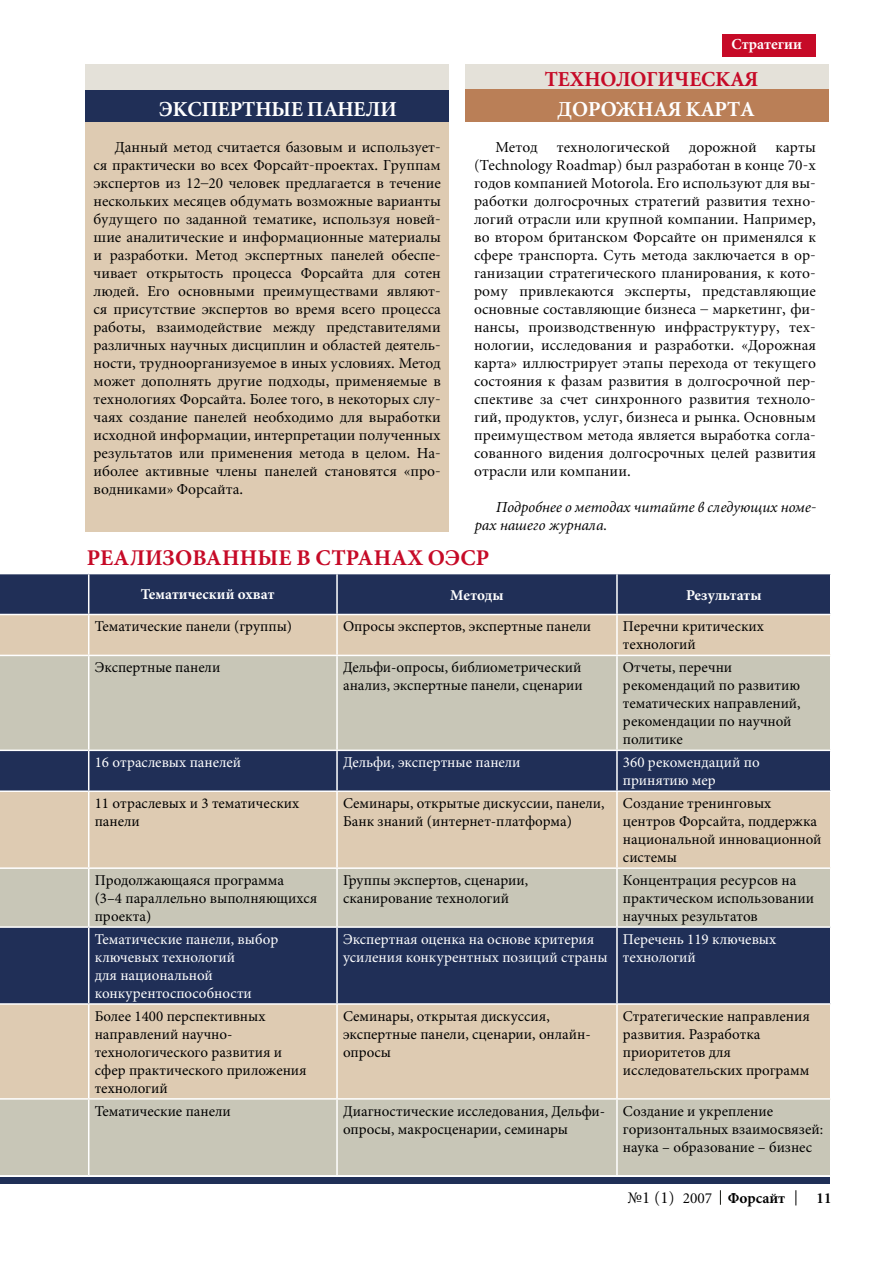
<style>
.page{position:relative;width:893px;height:1263px;background:#fff}
.page>*{position:absolute;margin:0;border:0;box-sizing:border-box;transform-origin:0 0}
.t1{font:700 22.5px "Minion Pro";color:#c60a27}
.t2{font:700 21px "Miniature";color:#fff}
.t3{font:700 21px "Miniature";color:#c60a27}
.t4{font:15px/18px "Miniature";letter-spacing:.005em;color:#000;text-align:justify}
.t5{font:15px/18px "Minion Pro";color:#000}
.t6{font:15px/18px "Minion Pro";color:#fff}
.t7{font:italic 15px/18px "Miniature";color:#000}
.t8{font:700 15px "Minion Pro";color:#fff}
.t9{font:700 15px "Miniature";color:#000}
.t10{font:700 15px "Miniature";color:#fff}
.s1{font-weight:400;font-size:16.5px}
.s2{font-weight:400}
</style>
<div class="page">
<div style="left:466px;top:64px;width:363px;height:27px;background:#e4e1d9"></div>
<div style="left:85px;top:64px;width:363px;height:27px;background:#e4e1d9"></div>
<div style="left:466px;top:90px;width:363px;height:32px;background:#ba7f57"></div>
<div style="left:85px;top:123px;width:364px;height:409px;background:#decbb2"></div>
<div style="left:85px;top:90px;width:364px;height:32px;background:#202f57"></div>
<div style="left:722px;top:34px;width:94px;height:23px;background:#c60a27"></div>
<div style="left:0;top:1177px;width:829px;height:6px;background:#202f57"></div>
<svg style="left:720px;top:1190px;width:1px;height:15px"></svg>
<svg style="left:795px;top:1190px;width:1px;height:15px"></svg>
<div style="left:0;top:574px;width:830px;height:40px;background:#202f57"></div>
<div style="left:0;top:615px;width:830px;height:40px;background:#decbb2"></div>
<svg style="left:0;top:656px;width:830px;height:519px;background:#cfc7b5"></svg>
<svg style="left:0;top:751px;width:830px;height:252px;background:#808189"></svg>
<hr style="left:88px;top:574px;width:1px;height:40px;background:#fff">
<hr style="left:336px;top:574px;width:2px;height:40px;background:#fff">
<hr style="left:616px;top:574px;width:2px;height:40px;background:#fff">
<hr style="left:88px;top:615px;width:1px;height:40px;background:#fff">
<hr style="left:336px;top:615px;width:2px;height:40px;background:#fff">
<hr style="left:616px;top:615px;width:2px;height:40px;background:#fff">
<hr style="left:88px;top:656px;width:1px;height:93px;background:#fff">
<hr style="left:336px;top:656px;width:2px;height:93px;background:#fff">
<hr style="left:616px;top:656px;width:2px;height:93px;background:#fff">
<hr style="left:0;top:749px;width:89px;height:2px;background:#fff">
<hr style="left:89px;top:749px;width:248px;height:2px;background:#fff">
<hr style="left:88px;top:751px;width:1px;height:39px;background:#fff">
<hr style="left:337px;top:749px;width:280px;height:2px;background:#fff">
<hr style="left:336px;top:751px;width:2px;height:39px;background:#fff">
<hr style="left:617px;top:749px;width:214px;height:2px;background:#fff">
<hr style="left:616px;top:751px;width:2px;height:39px;background:#fff">
<hr style="left:0;top:790px;width:89px;height:2px;background:#fff">
<hr style="left:89px;top:790px;width:248px;height:2px;background:#fff">
<hr style="left:88px;top:792px;width:1px;height:75px;background:#fff">
<hr style="left:337px;top:790px;width:280px;height:2px;background:#fff">
<hr style="left:336px;top:792px;width:2px;height:75px;background:#fff">
<hr style="left:617px;top:790px;width:214px;height:2px;background:#fff">
<hr style="left:616px;top:792px;width:2px;height:75px;background:#fff">
<hr style="left:0;top:867px;width:89px;height:2px;background:#fff">
<hr style="left:89px;top:867px;width:248px;height:2px;background:#fff">
<hr style="left:88px;top:869px;width:1px;height:57px;background:#fff">
<hr style="left:337px;top:867px;width:280px;height:2px;background:#fff">
<hr style="left:336px;top:869px;width:2px;height:57px;background:#fff">
<hr style="left:617px;top:867px;width:214px;height:2px;background:#fff">
<hr style="left:616px;top:869px;width:2px;height:57px;background:#fff">
<hr style="left:0;top:926px;width:89px;height:2px;background:#fff">
<hr style="left:89px;top:926px;width:248px;height:2px;background:#fff">
<hr style="left:88px;top:928px;width:1px;height:75px;background:#fff">
<hr style="left:337px;top:926px;width:280px;height:2px;background:#fff">
<hr style="left:336px;top:928px;width:2px;height:75px;background:#fff">
<hr style="left:617px;top:926px;width:214px;height:2px;background:#fff">
<hr style="left:616px;top:928px;width:2px;height:75px;background:#fff">
<hr style="left:0;top:1003px;width:89px;height:2px;background:#fff">
<hr style="left:89px;top:1003px;width:248px;height:2px;background:#fff">
<hr style="left:88px;top:1005px;width:1px;height:93px;background:#fff">
<hr style="left:337px;top:1003px;width:280px;height:2px;background:#fff">
<hr style="left:336px;top:1005px;width:2px;height:93px;background:#fff">
<hr style="left:617px;top:1003px;width:214px;height:2px;background:#fff">
<hr style="left:616px;top:1005px;width:2px;height:93px;background:#fff">
<hr style="left:0;top:1098px;width:89px;height:2px;background:#fff">
<hr style="left:89px;top:1098px;width:248px;height:2px;background:#fff">
<hr style="left:88px;top:1100px;width:1px;height:75px;background:#fff">
<hr style="left:337px;top:1098px;width:280px;height:2px;background:#fff">
<hr style="left:336px;top:1100px;width:2px;height:75px;background:#fff">
<hr style="left:617px;top:1098px;width:214px;height:2px;background:#fff">
<hr style="left:616px;top:1100px;width:2px;height:75px;background:#fff">
<h2 class="t2" style="left:159px;top:98px;width:240px">ЭКСПЕРТНЫЕ ПАНЕЛИ</h2>
<p class="t4" style="left:94px;top:138px;width:349px;text-indent:21px">Данный метод считается базовым и использует&shy;ся практически во всех Форсайт-проектах. Группам экспертов из 12–20 человек предлагается в течение нескольких месяцев обдумать возможные варианты будущего по заданной тематике, используя новей&shy;шие аналитические и информационные материалы и разработки. Метод экспертных панелей обеспе&shy;чивает открытость процесса Форсайта для сотен людей. Его основными преимуществами являют&shy;ся присутствие экспертов во время всего процесса работы, взаимодействие между представителями различных научных дисциплин и областей деятель&shy;ности, трудноорганизуемое в иных условиях. Метод может дополнять другие подходы, применяемые в технологиях Форсайта. Более того, в некоторых слу&shy;чаях создание панелей необходимо для выработки исходной информации, интерпретации полученных результатов или применения метода в целом. На&shy;иболее активные члены панелей становятся «про&shy;водниками» Форсайта.</p>
<p class="t10" style="left:732px;top:36px;width:72px">Стратегии</p>
<h2 class="t3" style="left:545px;top:69px;width:215px">ТЕХНОЛОГИЧЕСКАЯ</h2>
<h2 class="t2" style="left:557px;top:98px;width:198px">ДОРОЖНАЯ КАРТА</h2>
<p class="t4" style="left:495px;top:138px;width:44px">Метод</p>
<p class="t4" style="left:557px;top:138px;width:115px">технологической</p>
<p class="t4" style="left:689px;top:138px;width:69px">дорожной</p>
<p class="t4" style="left:474px;top:138px;width:343px;text-indent:301px">карты (Technology Roadmap) был разработан в конце 70-х годов компанией Motorola. Его используют для вы&shy;работки долгосрочных стратегий развития техно&shy;логий отрасли или крупной компании. Например, во втором британском Форсайте он применялся к сфере транспорта. Суть метода заключается в ор&shy;ганизации стратегического планирования, к кото&shy;рому привлекаются эксперты, представляющие основные составляющие бизнеса – маркетинг, фи&shy;нансы, производственную инфраструктуру, тех&shy;нологии, исследования и разработки. «Дорожная карта» иллюстрирует этапы перехода от текущего состояния к фазам развития в долгосрочной пер&shy;спективе за счет синхронного развития техноло&shy;гий, продуктов, услуг, бизнеса и рынка. Основным преимуществом метода является выработка согла&shy;сованного видения долгосрочных целей развития отрасли или компании.</p>
<p class="t7" style="left:474px;top:498px;width:343px;text-indent:21px">Подробнее о методах читайте в следующих номе&shy;рах нашего журнала.</p>
<h1 class="t1" style="left:87px;top:545px;width:404px">РЕАЛИЗОВАННЫЕ В СТРАНАХ ОЭСР</h1>
<p class="t8" style="left:141px;top:585px;width:135px">Тематический охват</p>
<p class="t8" style="left:450px;top:586px;width:55px">Методы</p>
<p class="t8" style="left:686px;top:586px;width:77px">Результаты</p>
<p class="t5" style="left:95px;top:618px;width:199px">Тематические панели (группы)</p>
<p class="t5" style="left:343px;top:618px;width:250px">Опросы экспертов, экспертные панели</p>
<p class="t5" style="left:623px;top:618px;width:143px">Перечни критических технологий</p>
<p class="t5" style="left:95px;top:659px;width:127px">Экспертные панели</p>
<p class="t5" style="left:343px;top:659px;width:241px">Дельфи-опросы, библиометрический анализ, экспертные панели, сценарии</p>
<p class="t5" style="left:623px;top:659px;width:179px">Отчеты, перечни рекомендаций по развитию тематических направлений, рекомендации по научной политике</p>
<p class="t6" style="left:95px;top:754px;width:148px">16 отраслевых панелей</p>
<p class="t6" style="left:343px;top:754px;width:179px">Дельфи, экспертные панели</p>
<p class="t6" style="left:623px;top:754px;width:138px">360 рекомендаций по принятию мер</p>
<p class="t5" style="left:95px;top:795px;width:206px">11 отраслевых и 3 тематических панели</p>
<p class="t5" style="left:343px;top:795px;width:263px">Семинары, открытые дискуссии, панели,<br>Банк знаний (интернет-платформа)</p>
<p class="t5" style="left:623px;top:795px;width:200px">Создание тренинговых центров Форсайта, поддержка национальной инновационной системы</p>
<p class="t5" style="left:95px;top:872px;width:224px">Продолжающаяся программа<br>(3–4 параллельно выполняющихся проекта)</p>
<p class="t5" style="left:343px;top:872px;width:187px">Группы экспертов, сценарии, сканирование технологий</p>
<p class="t5" style="left:623px;top:872px;width:193px">Концентрация ресурсов на практическом использовании научных результатов</p>
<p class="t6" style="left:95px;top:931px;width:185px">Тематические панели, выбор ключевых технологий<br>для национальной конкурентоспособности</p>
<p class="t6" style="left:343px;top:931px;width:266px">Экспертная оценка на основе критерия усиления конкурентных позиций страны</p>
<p class="t6" style="left:623px;top:931px;width:155px">Перечень 119 ключевых технологий</p>
<p class="t5" style="left:95px;top:1008px;width:214px">Более 1400 перспективных направлений научно&shy;технологического развития и сфер практического приложения технологий</p>
<p class="t5" style="left:343px;top:1008px;width:249px">Семинары, открытая дискуссия, экспертные панели, сценарии, онлайн&shy;опросы</p>
<p class="t5" style="left:623px;top:1008px;width:188px">Стратегические направления развития. Разработка приоритетов для исследовательских программ</p>
<p class="t5" style="left:95px;top:1102px;width:138px">Тематические панели</p>
<p class="t5" style="left:343px;top:1102px;width:264px">Диагностические исследования, Дельфи&shy;опросы, макросценарии, семинары</p>
<p class="t5" style="left:623px;top:1102px;width:202px">Создание и укрепление горизонтальных взаимосвязей: наука – образование – бизнес</p>
<p class="t9" style="left:627px;top:1191px;width:159px"><span class="s1">№1 (1)</span> <span class="s2">2007</span> Форсайт</p>
<p class="t9" style="left:817px;top:1191px;width:8px">11</p>
</div>
